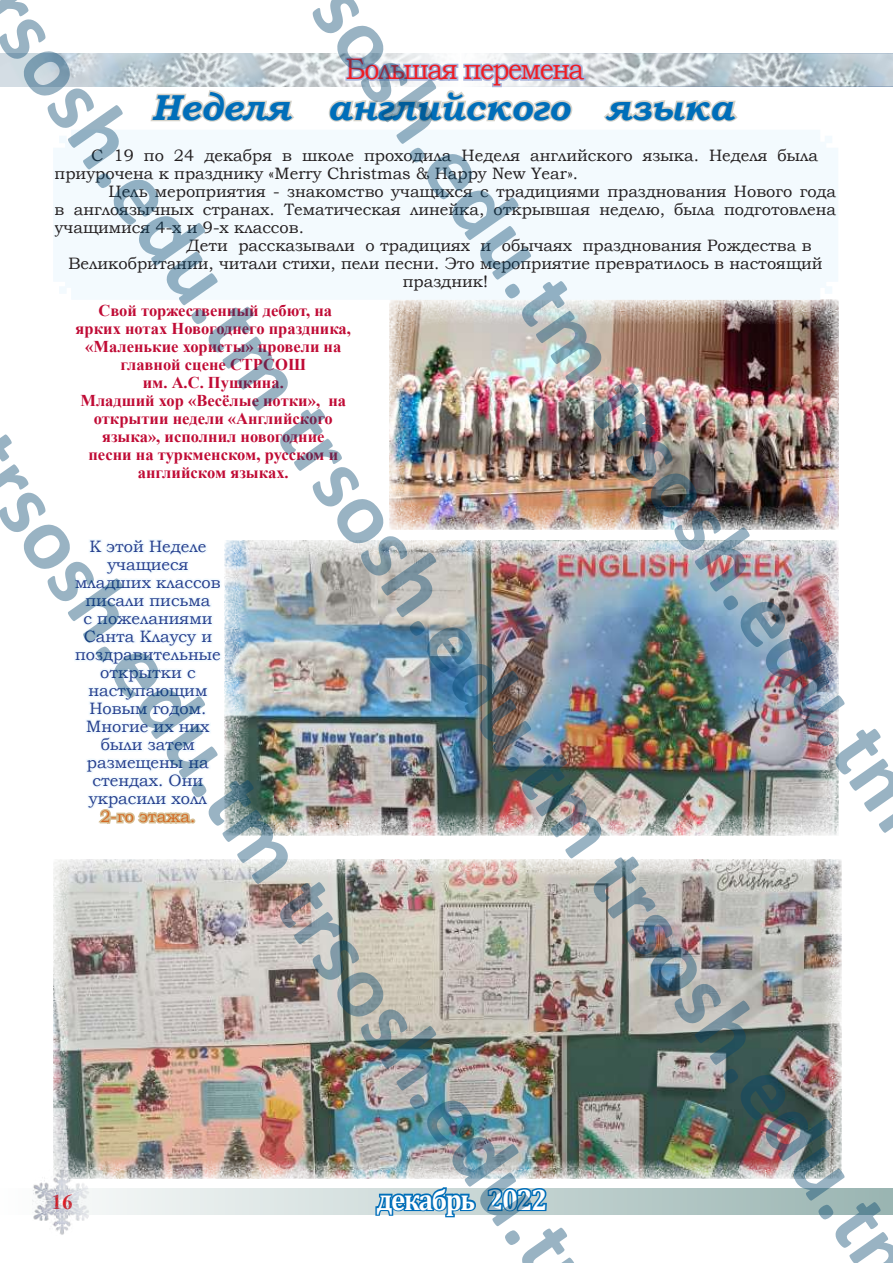
<style>
.page{position:relative;width:893px;height:1263px;background:#fff}
.page>*{position:absolute;margin:0;border:0;box-sizing:border-box;transform-origin:0 0}
.t1{font:700 90px "Calibri";color:rgb(0 66 107/.4)}
.t2{font:italic 700 36px "Bookman Old Style";color:#006eb9}
.t3{font:29.7px "Bookman Old Style";letter-spacing:-.05em;color:#ee1d23;scale:.91 1}
.t4{font:700 29.7px "Cambria";letter-spacing:-.05em;color:#fff;scale:.91 1}
.t5{font:700 21px "Times New Roman";color:#ee1d23}
.t6{font:16.5px/18px "Bookman Old Style";color:#231f20}
.t7{font:700 16.5px/18px "Times New Roman";color:#c00b35;text-align:center}
.t8{font:16.5px/18px "Bookman Old Style";color:#253f8e;text-align:center}
.t9{font:16.5px "Bookman Old Style";color:#d36923}
</style>
<div class="page">
<img style="left:0;top:53px;width:327px;height:34px">
<img style="left:587px;top:53px;width:306px;height:34px">
<svg style="left:92px;top:1188px;width:801px;height:27px;background:#c5d4d3"></svg>
<svg style="left:374px;top:1187px;width:103px;height:31px;background:#6aa7cd"></svg>
<svg style="left:486px;top:1188px;width:63px;height:26px;background:#4b94c2"></svg>
<img style="left:389px;top:301px;width:450px;height:228px">
<svg style="left:150px;top:90px;width:144px;height:32px"></svg>
<svg style="left:327px;top:53px;width:260px;height:69px"></svg>
<svg style="left:604px;top:100px;width:134px;height:22px"></svg>
<div style="left:53px;top:130px;width:785px;height:171px;background:#f3fafe"></div>
<svg style="left:74px;top:539px;width:148px;height:285px"></svg>
<img style="left:225px;top:540px;width:614px;height:296px">
<img style="left:53px;top:859px;width:788px;height:320px">
<img style="left:32px;top:1168px;width:60px;height:67px">
<h1 class="t1" style="left:385px;top:-43px;width:1011px;rotate:55deg">sosh.edu.tm trsosh.edu.tm</h1>
<h1 class="t1" style="left:53px;top:-43px;width:1516px;rotate:55deg">rsosh.edu.tm trsosh.edu.tm trsosh.edu.t</h1>
<h3 class="t3" style="left:346px;top:50px;width:263px">Большая перемена</h3>
<h2 class="t2" style="left:152px;top:81px;width:584px">Неделя английского языка</h2>
<p class="t6" style="left:55px;top:146px;width:765px;text-indent:37px">C 19 по 24 декабря в школе проходила Неделя английского языка. Неделя была приурочена к празднику «Merry Christmas &amp; Happy New Year».</p>
<p class="t6" style="left:109px;top:182px;width:729px">Цель мероприятия - знакомство учащихся с традициями празднования Нового года</p>
<p class="t6" style="left:55px;top:200px;width:783px">в англоязычных странах. Тематическая линейка, открывшая неделю, была подготовлена</p>
<p class="t6" style="left:55px;top:218px;width:251px">учащимися 4-х и 9-х классов.</p>
<p class="t6" style="left:187px;top:236px;width:626px">Дети рассказывали о традициях и обычаях празднования Рождества в</p>
<p class="t6" style="left:68px;top:254px;width:756px">Великобритании, читали стихи, пели песни. Это мероприятие превратилось в настоящий</p>
<p class="t6" style="left:403px;top:272px;width:87px">праздник!</p>
<p class="t7" style="left:76px;top:301px;width:277px">Свой торжественный дебют, на ярких нотах Новогоднего праздника, «Маленькие хористы» провели на главной сцене СТРСОШ<br>им. А.С. Пушкина.<br>Младший хор «Весёлые нотки», на открытии недели «Английского языка», исполнил новогодние<br>песни на туркменском, русском и английском языках.</p>
<h1 class="t1" style="left:53px;top:430px;width:970px;rotate:55deg">rsosh.edu.tm trsosh.edu.t</h1>
<p class="t8" style="left:75px;top:537px;width:147px">К этой Неделе учащиеся младших классов писали письма<br>с пожеланиями<br>Санта Клаусу и поздравительные открытки с наступающим<br>Новым годом.<br>Многие их них были затем размещены на стендах. Они украсили холл</p>
<p class="t9" style="left:100px;top:805px;width:97px">2-го этажа.</p>
<h3 class="t4" style="left:376px;top:1178px;width:189px">декабрь 2022</h3>
<p class="t5" style="left:52px;top:1189px;width:23px">16</p>
</div>
